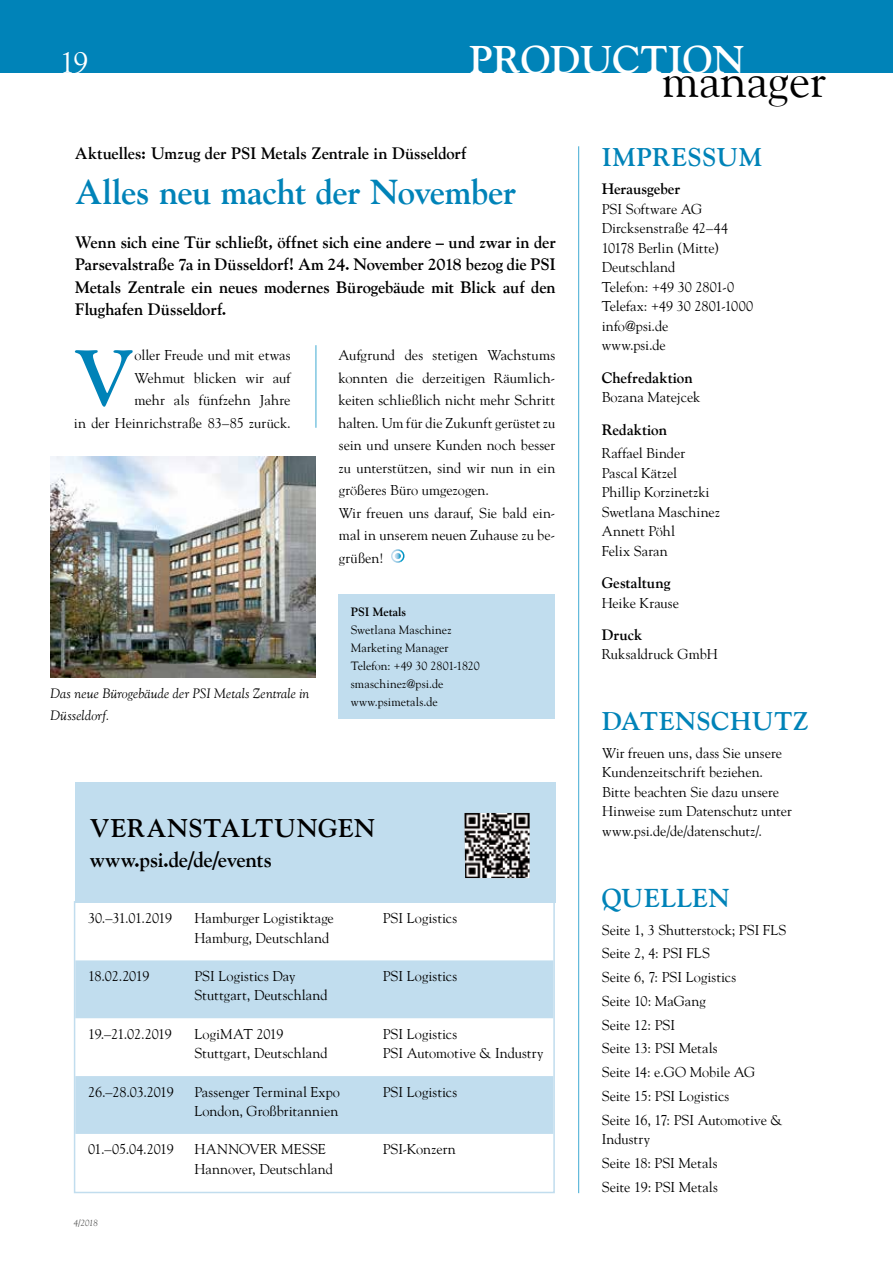
<style>
.page{position:relative;width:893px;height:1263px;background:#fff}
.page>*{position:absolute;margin:0;border:0;box-sizing:border-box;transform-origin:0 0}
.t1{font:700 77.85px "Goudy";color:#0083b8}
.t2{font:47.7px "Goudy";color:#000}
.t3{font:700 38.4px "Goudy";color:#fff}
.t4{font:700 34.5px "Goudy";letter-spacing:-.015em;color:#0083b8}
.t5{font:30px "Goudy";color:#fff}
.t6{font:700 25.8px "Goudy";color:#0083b8}
.t7{font:700 25.5px "Goudy";letter-spacing:.035em;color:#0083b8}
.t8{font:700 25.5px "Goudy";letter-spacing:.035em;color:#000}
.t9{font:700 21px "Goudy";letter-spacing:-.015em;color:#000}
.t10{font:700 16.5px/22.5px "Goudy";letter-spacing:-.005em;color:#000;text-align:justify}
.t11{font:700 15px "Goudy";color:#000}
.t12{font:14.25px/19.5px "Goudy";color:#000}
.t13{font:14.25px "Goudy";letter-spacing:-.04em;color:#000}
.t14{font:14.25px "Goudy";letter-spacing:-.035em;color:#000}
.t15{font:14.25px "Goudy";letter-spacing:-.03em;color:#000}
.t16{font:italic 13.5px/22.5px "Goudy";letter-spacing:.01em;color:#000}
.t17{font:12px/18px "Goudy";letter-spacing:.005em;color:#000}
.t18{font:700 12px "Goudy";color:#000}
.t19{font:italic 9px "Goudy";color:#565655}
</style>
<div class="page">
<div style="left:0;top:0;width:893px;height:72px;background:#0083b8"></div>
<img style="left:50px;top:456px;width:265px;height:221px">
<svg style="left:77px;top:960px;width:475px;height:174px;fill:#c1ddee"></svg>
<div style="left:74px;top:901px;width:481px;height:292px;border:2px solid #c1ddee"></div>
<div style="left:75px;top:782px;width:481px;height:120px;background:#c1ddee"></div>
<img style="left:464px;top:813px;width:66px;height:65px">
<hr style="left:578px;top:146px;width:1px;height:1047px;background:#40aad3">
<hr style="left:316px;top:345px;width:1px;height:83px;background:#40aad3">
<div style="left:338px;top:594px;width:217px;height:125px;background:#c1ddee"></div>
<div style="left:391px;top:549px;width:13px;height:14px;border:2px solid #fff;border-radius:50%"></div>
<svg style="left:395px;top:553px;width:6px;height:6px"></svg>
<h3 class="t5" style="left:60px;top:44px;width:30px">19</h3>
<h3 class="t3" style="left:469px;top:36px;width:277px">production</h3>
<h2 class="t2" style="left:662px;top:51px;width:166px">manager</h2>
<p class="t10" style="left:75px;top:141px;width:393px">Aktuelles: Umzug der PSI Metals Zentrale in Düsseldorf</p>
<h3 class="t4" style="left:75px;top:171px;width:443px">Alles neu macht der November</h3>
<p class="t10" style="left:75px;top:230px;width:482px">Wenn sich eine Tür schließt, öffnet sich eine andere – und zwar in der Parsevalstraße 7a in Düsseldorf! Am 24. November 2018 bezog die PSI Metals Zentrale ein neues modernes Bürogebäude mit Blick auf den Flughafen Düsseldorf.</p>
<p class="t12" style="left:74px;top:344px;width:218px;line-height:22.5px;text-align:right">oller Freude und mit etwas<br>Wehmut blicken wir auf<br>mehr als fünfzehn Jahre<br>in der Heinrichstraße 83–85 zurück.</p>
<p class="t12" style="left:338px;top:344px;width:218px;line-height:22.5px">Aufgrund des stetigen Wachstums konnten die derzeitigen Räumlich&shy;keiten schließlich nicht mehr Schritt halten. Um für die Zukunft gerüstet zu sein und unsere Kunden noch besser zu unterstützen, sind wir nun in ein größeres Büro umgezogen.<br>Wir freuen uns darauf, Sie bald ein&shy;mal in unserem neuen Zuhause zu be&shy;grüßen!</p>
<h1 class="t1" style="left:74px;top:330px;width:62px">V</h1>
<p class="t16" style="left:50px;top:682px;width:260px">Das neue Bürogebäude der PSI Metals Zentrale in<br>Düsseldorf.</p>
<p class="t18" style="left:351px;top:605px;width:57px">PSI Metals</p>
<p class="t17" style="left:351px;top:621px;width:131px">Swetlana Maschinez<br>Marketing Manager<br>Telefon: +49 30 2801-1820 smaschinez@psi.de www.psimetals.de</p>
<h3 class="t8" style="left:90px;top:812px;width:41px">Vera</h3>
<h3 class="t8" style="left:167px;top:812px;width:210px">nstaltungen</h3>
<h3 class="t9" style="left:90px;top:847px;width:184px">www.psi.de/de/events</h3>
<p class="t13" style="left:88px;top:909px;width:86px">30.–31.01.2019</p>
<p class="t12" style="left:194px;top:908px;width:141px">Hamburger Logistiktage<br>Hamburg, Deutschland</p>
<p class="t12" style="left:383px;top:908px;width:76px">PSI Logistics</p>
<p class="t12" style="left:88px;top:966px;width:63px">18.02.2019</p>
<p class="t12" style="left:194px;top:966px;width:135px">PSI Logistics Day<br>Stuttgart, Deutschland</p>
<p class="t12" style="left:383px;top:966px;width:76px">PSI Logistics</p>
<p class="t14" style="left:88px;top:1025px;width:85px">19.–21.02.2019</p>
<p class="t12" style="left:194px;top:1023px;width:135px">LogiMAT 2019<br>Stuttgart, Deutschland</p>
<p class="t12" style="left:383px;top:1023px;width:162px">PSI Logistics<br>PSI Automotive &amp; Industry</p>
<p class="t12" style="left:88px;top:1081px;width:87px">26.–28.03.2019</p>
<p class="t12" style="left:194px;top:1081px;width:147px">Passenger Terminal Expo<br>London, Großbritannien</p>
<p class="t12" style="left:383px;top:1081px;width:76px">PSI Logistics</p>
<p class="t15" style="left:88px;top:1140px;width:87px">01.–05.04.2019</p>
<p class="t12" style="left:194px;top:1139px;width:140px">HANNOVER MESSE<br>Hannover, Deutschland</p>
<p class="t12" style="left:383px;top:1139px;width:75px">PSI-Konzern</p>
<p class="t19" style="left:74px;top:1217px;width:26px">4/2018</p>
<h3 class="t7" style="left:602px;top:142px;width:19px">impressum</h3>
<p class="t11" style="left:602px;top:180px;width:80px">Herausgeber</p>
<p class="t12" style="left:602px;top:199px;width:153px">PSI Software AG<br>Dircksenstraße 42–44<br>10178 Berlin (Mitte)<br>Deutschland<br>Telefon: +49 30 2801-0<br>Telefax: +49 30 2801-1000 info@psi.de<br>www.psi.de</p>
<p class="t11" style="left:602px;top:368px;width:92px">Chefredaktion</p>
<p class="t12" style="left:602px;top:387px;width:100px">Bozana Matejcek</p>
<p class="t11" style="left:602px;top:420px;width:67px">Redaktion</p>
<p class="t12" style="left:602px;top:443px;width:120px">Raffael Binder<br>Pascal Kätzel<br>Phillip Korzinetzki<br>Swetlana Maschinez<br>Annett Pöhl<br>Felix Saran</p>
<p class="t11" style="left:602px;top:574px;width:70px">Gestaltung</p>
<p class="t12" style="left:602px;top:592px;width:79px">Heike Krause</p>
<p class="t11" style="left:602px;top:625px;width:42px">Druck</p>
<p class="t12" style="left:602px;top:644px;width:118px">Ruksaldruck GmbH</p>
<h3 class="t7" style="left:602px;top:705px;width:207px">Datenschutz</h3>
<p class="t12" style="left:602px;top:743px;width:191px">Wir freuen uns, dass Sie unsere<br>Kundenzeitschrift beziehen.<br>Bitte beachten Sie dazu unsere<br>Hinweise zum Datenschutz unter www.psi.de/de/datenschutz/.</p>
<h3 class="t6" style="left:602px;top:882px;width:21px">que</h3>
<h3 class="t6" style="left:660px;top:882px;width:71px">llen</h3>
<p class="t12" style="left:602px;top:917px;width:186px;line-height:23.7px">Seite 1, 3 Shutterstock; PSI FLS<br>Seite 2, 4: PSI FLS<br>Seite 6, 7: PSI Logistics<br>Seite 10: MaGang<br>Seite 12: PSI<br>Seite 13: PSI Metals<br>Seite 14: e.GO Mobile AG<br>Seite 15: PSI Logistics<br>Seite 16, 17: PSI Automotive &amp;</p>
<p class="t12" style="left:602px;top:1127px;width:118px;line-height:23.7px">Industry<br>Seite 18: PSI Metals<br>Seite 19: PSI Metals</p>
</div>
